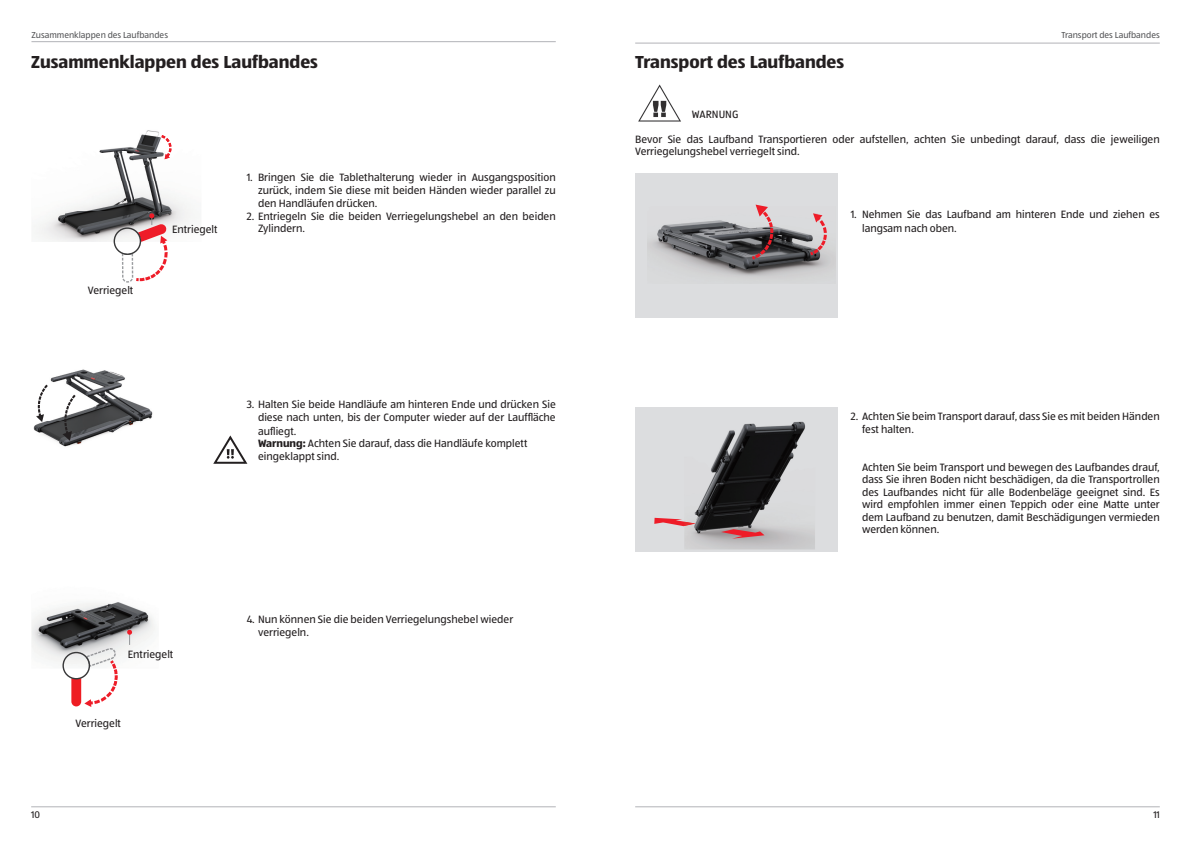
<style>
.page{position:relative;width:1191px;height:842px;background:#fff}
.page>*{position:absolute;margin:0;border:0;box-sizing:border-box;transform-origin:0 0}
.t1{font:700 18px "ALDISUEDOT";color:#231f20}
.t2{font:11px/12.5px "ALDISUEDOT";color:#231f20}
.t3{font:10px "ALDISUEDOT";color:#231f20}
.t4{font:9px "ALDISUEDOT";color:#57585a}
.s1{font-weight:700}
</style>
<div class="page">
<hr style="left:31px;top:41px;width:525px;height:1px;background:#b2b3b7">
<hr style="left:635px;top:43px;width:524px;height:1px;background:#b2b3b7">
<hr style="left:31px;top:806px;width:525px;height:1px;background:#b2b3b7">
<hr style="left:635px;top:806px;width:524px;height:1px;background:#b2b3b7">
<img style="left:31px;top:602px;width:124px;height:66px">
<svg style="left:126px;top:629px;width:7px;height:16px"></svg>
<img style="left:86px;top:648px;width:30px;height:9px">
<div style="left:62px;top:652px;width:28px;height:27px;border:1px solid #383839;border-radius:50%"></div>
<svg style="left:71px;top:657px;width:47px;height:50px"></svg>
<img style="left:34px;top:130px;width:158px;height:112px">
<svg style="left:161px;top:135px;width:11px;height:24px"></svg>
<div style="left:113px;top:227px;width:28px;height:28px;border:1px solid #383839;border-radius:50%"></div>
<svg style="left:122px;top:212px;width:46px;height:71px"></svg>
<div style="left:635px;top:173px;width:202px;height:145px;background:#dcdddf"></div>
<img style="left:647px;top:220px;width:188px;height:60px">
<svg style="left:807px;top:213px;width:21px;height:45px"></svg>
<svg style="left:748px;top:205px;width:27px;height:57px"></svg>
<div style="left:635px;top:407px;width:202px;height:145px;background:#dcdddf"></div>
<img style="left:684px;top:421px;width:131px;height:128px">
<svg style="left:654px;top:518px;width:42px;height:8px"></svg>
<svg style="left:721px;top:529px;width:43px;height:10px"></svg>
<img style="left:638px;top:84px;width:43px;height:38px">
<img style="left:33px;top:369px;width:120px;height:78px">
<svg style="left:62px;top:392px;width:16px;height:49px"></svg>
<svg style="left:36px;top:382px;width:14px;height:40px"></svg>
<svg style="left:213px;top:435px;width:35px;height:29px"></svg>
<p class="t4" style="left:31px;top:29px;width:138px">Zusammenklappen des Laufbandes</p>
<p class="t4" style="left:1061px;top:29px;width:100px">Transport des Laufbandes</p>
<h1 class="t1" style="left:31px;top:50px;width:288px">Zusammenklappen des Laufbandes</h1>
<h1 class="t1" style="left:635px;top:50px;width:210px">Transport des Laufbandes</h1>
<p class="t2" style="left:692px;top:107px;width:48px">WARNUNG</p>
<p class="t2" style="left:635px;top:132px;width:526px">Bevor Sie das Laufband Transportieren oder aufstellen, achten Sie unbedingt darauf, dass die jeweiligen<br>Verriegelungshebel verriegelt sind.</p>
<p class="t2" style="left:88px;top:284px;width:47px">Verriegelt</p>
<p class="t2" style="left:172px;top:223px;width:47px">Entriegelt</p>
<p class="t2" style="left:258px;top:170px;width:299px;line-height:13.2px;text-align:justify;text-indent:-11px">1. Bringen Sie die Tablethalterung wieder in Ausgangsposition zurück, indem Sie diese mit beiden Händen wieder parallel zu den Handläufen drücken.</p>
<p class="t2" style="left:258px;top:210px;width:299px;text-indent:-11px">2. Entriegeln Sie die beiden Verriegelungshebel an den beiden<br>Zylindern.</p>
<p class="t2" style="left:258px;top:398px;width:299px;line-height:12.8px;text-indent:-11px">3. Halten Sie beide Handläufe am hinteren Ende und drücken Sie diese nach unten, bis der Computer wieder auf der Lauffläche aufliegt.<br><span class="s1">Warnung:</span> Achten Sie darauf, dass die Handläufe komplett eingeklappt sind.</p>
<p class="t2" style="left:128px;top:647px;width:47px">Entriegelt</p>
<p class="t2" style="left:76px;top:717px;width:47px">Verriegelt</p>
<p class="t2" style="left:258px;top:612px;width:257px;line-height:13.2px;text-indent:-11px">4. Nun können Sie die beiden Verriegelungshebel wieder verriegeln.</p>
<p class="t2" style="left:862px;top:208px;width:299px;line-height:13.2px;text-indent:-11px">1. Nehmen Sie das Laufband am hinteren Ende und ziehen es langsam nach oben.</p>
<p class="t2" style="left:862px;top:409px;width:299px;line-height:13.2px;text-indent:-11px">2. Achten Sie beim Transport darauf, dass Sie es mit beiden Händen fest halten.</p>
<p class="t2" style="left:862px;top:460px;width:299px;text-align:justify">Achten Sie beim Transport und bewegen des Laufbandes drauf, dass Sie ihren Boden nicht beschädigen, da die Transportrollen des Laufbandes nicht für alle Bodenbeläge geeignet sind. Es wird empfohlen immer einen Teppich oder eine Matte unter dem Laufband zu benutzen, damit Beschädigungen vermieden werden können.</p>
<p class="t3" style="left:31px;top:808px;width:10px">10</p>
<p class="t3" style="left:1153px;top:808px;width:8px">11</p>
</div>
